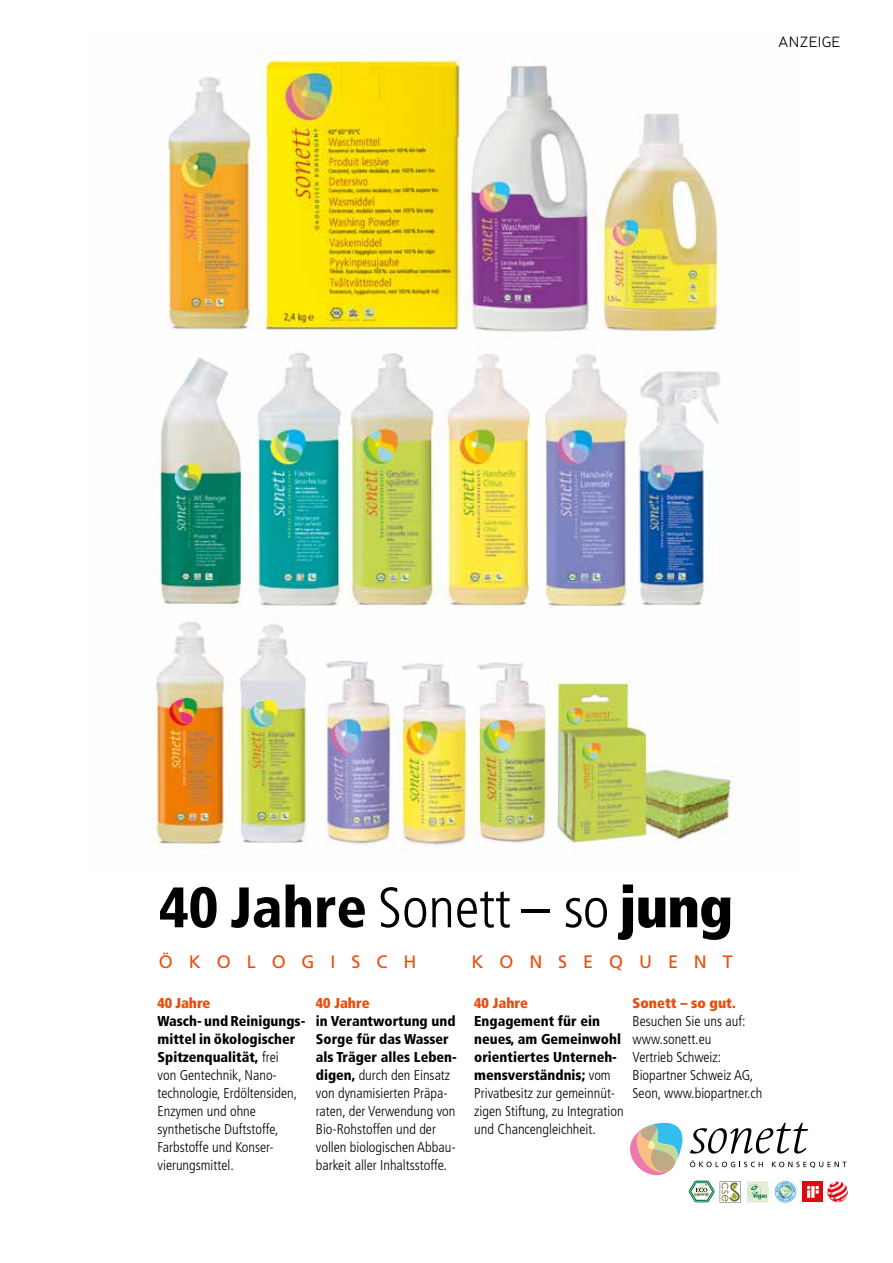
<style>
.page{position:relative;width:893px;height:1263px;background:#fff}
.page>*{position:absolute;margin:0;border:0;box-sizing:border-box;transform-origin:0 0}
.t1{font:300 condensed 57px "Frutiger";color:#000}
.t2{font:18px "Frutiger";color:#e94e0f}
.t3{font:300 15px "Neris";letter-spacing:.01em;color:#000}
.t4{font:300 condensed 14.25px/18px "Frutiger";color:#000}
.t5{font:900 condensed 14.25px "Frutiger";color:#e94e0f}
.s1{font-weight:900}
</style>
<div class="page">
<svg style="left:690px;top:1160px;width:73px;height:7px"></svg>
<svg style="left:772px;top:1161px;width:74px;height:7px"></svg>
<svg style="left:690px;top:1123px;width:118px;height:31px"></svg>
<svg style="left:630px;top:1123px;width:52px;height:53px"></svg>
<div style="left:679px;top:1175px;width:180px;height:28px;background:#fff"></div>
<svg style="left:827px;top:1181px;width:21px;height:21px"></svg>
<div style="left:803px;top:1182px;width:20px;height:20px;background:#e30613"></div>
<svg style="left:807px;top:1186px;width:12px;height:12px"></svg>
<svg style="left:689px;top:1180px;width:108px;height:23px"></svg>
<img style="left:152px;top:50px;width:583px;height:802px">
<img style="left:779px;top:1184px;width:13px;height:15px">
<p class="t3" style="left:778px;top:33px;width:64px">ANZEIGE</p>
<h1 class="t1" style="left:159px;top:875px;width:575px"><span class="s1">40 Jahre</span> Sonett – so <span class="s1">jung</span></h1>
<p class="t2" style="left:159px;top:951px;width:259px">ÖKOLOGISCH</p>
<p class="t2" style="left:471px;top:951px;width:263px">KONSEQUENT</p>
<p class="t5" style="left:158px;top:994px;width:55px">40 Jahre</p>
<p class="t4" style="left:158px;top:1012px;width:149px"><span class="s1">Wasch- und Reinigungs&shy;mittel in ökologischer<br>Spitzenqualität,</span> frei<br>von Gentechnik, Nano&shy;technologie, Erdöltensiden,<br>Enzymen und ohne synthetische Duftstoffe,<br>Farbstoffe und Konser&shy;vierungsmittel.</p>
<p class="t5" style="left:316px;top:994px;width:55px">40 Jahre</p>
<p class="t4" style="left:316px;top:1012px;width:142px"><span class="s1">in Verantwortung und<br>Sorge für das Wasser als Träger alles Leben&shy;digen,</span> durch den Einsatz von dynamisierten Präpa&shy;raten, der Verwendung von<br>Bio-Rohstoffen und der vollen biologischen Abbau&shy;barkeit aller Inhaltsstoffe.</p>
<p class="t5" style="left:474px;top:994px;width:55px">40 Jahre</p>
<p class="t4" style="left:474px;top:1012px;width:151px"><span class="s1">Engagement für ein neues, am Gemeinwohl orientiertes Unterneh&shy;mensverständnis;</span> vom<br>Privatbesitz zur gemeinnüt&shy;zigen Stiftung, zu Integration und Chancengleichheit.</p>
<p class="t5" style="left:633px;top:994px;width:105px">Sonett – so gut.</p>
<p class="t4" style="left:633px;top:1012px;width:131px">Besuchen Sie uns auf: www.sonett.eu<br>Vertrieb Schweiz:<br>Biopartner Schweiz AG,<br>Seon, www.biopartner.ch</p>
</div>
